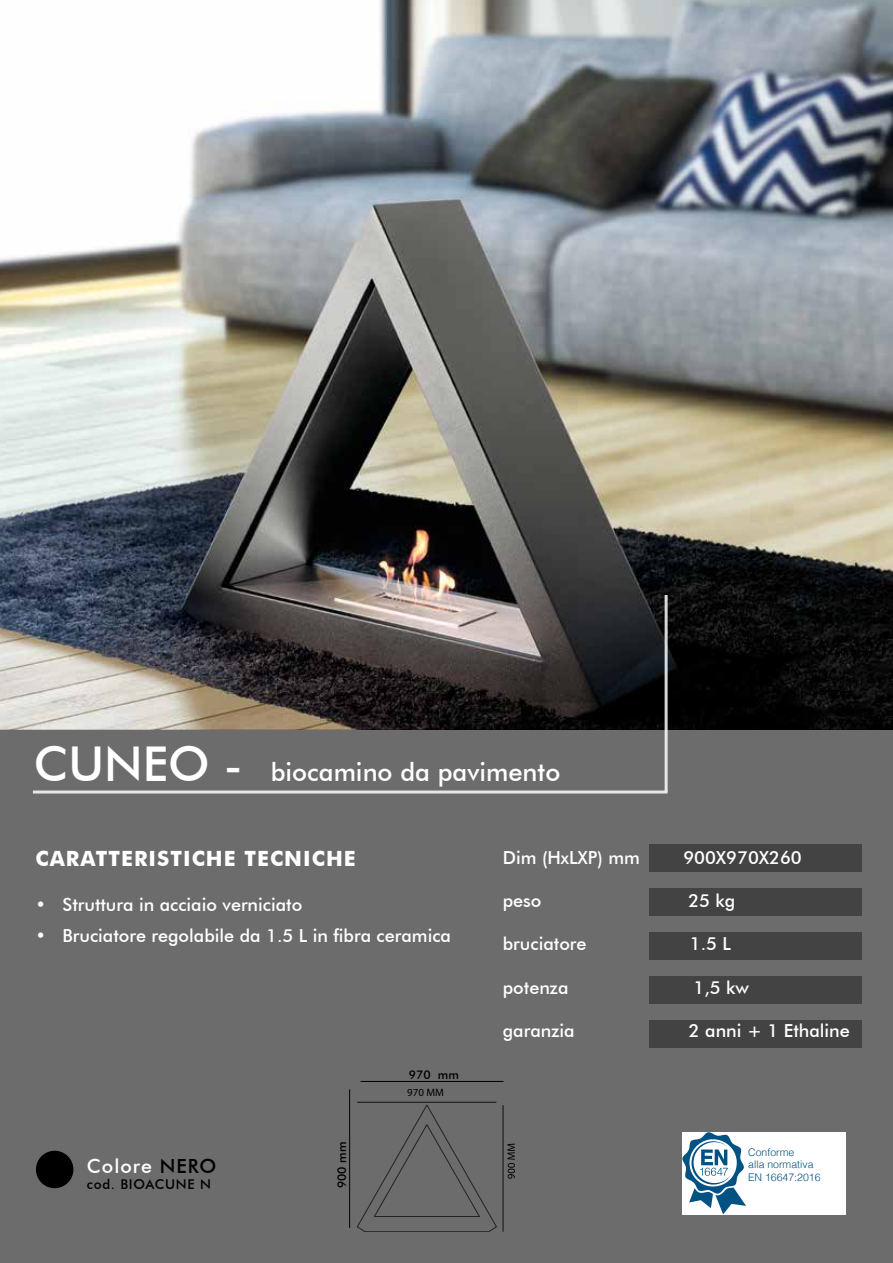
<style>
.page{position:relative;width:893px;height:1263px;background:#fff}
.page>*{position:absolute;margin:0;border:0;box-sizing:border-box;transform-origin:0 0}
.t1{font:500 25.5px "Futura BT";color:#fff}
.t2{font:700 21px "Futura BT";letter-spacing:.05em;color:#fff}
.t3{font:500 19.5px "Futura BT";letter-spacing:.05em;color:#fff}
.t4{font:500 18px "Futura BT";color:#fff}
.t5{font:500 13.5px "Futura BT";letter-spacing:.05em;color:#000}
.t6{font:500 12px "Futura BT";color:#000}
.t7{font:10.8px "Myriad Pro";color:#000}
.t8{font:300 10.5px/12.6px "Helvetica";color:#005283}
.s1{font-size:48px}
.s2{font-size:46.5px}
.s3{color:#000}
</style>
<div class="page">
<img style="left:0;top:0;width:893px;height:730px">
<div style="left:0;top:730px;width:893px;height:533px;background:#6c6c6c"></div>
<hr style="left:33px;top:790px;width:635px;height:3px;background:#fff">
<hr style="left:665px;top:595px;width:3px;height:196px;background:#fff">
<div style="left:649px;top:844px;width:212px;height:28px;background:#434343"></div>
<div style="left:649px;top:888px;width:212px;height:28px;background:#434343"></div>
<div style="left:649px;top:932px;width:212px;height:28px;background:#434343"></div>
<div style="left:649px;top:976px;width:212px;height:28px;background:#434343"></div>
<div style="left:649px;top:1020px;width:212px;height:27px;background:#434343"></div>
<div style="left:357px;top:1105px;width:140px;height:126px;background:#6c6c6c"></div>
<svg style="left:507px;top:1144px;width:8px;height:35px"></svg>
<hr style="left:503px;top:1105px;width:1px;height:126px;background:#13110c">
<hr style="left:357px;top:1102px;width:139px;height:1px;background:#13110c">
<hr style="left:361px;top:1081px;width:142px;height:1px;background:#000">
<hr style="left:349px;top:1089px;width:1px;height:139px;background:#000">
<div style="left:36px;top:1151px;width:37px;height:37px;background:#000;border-radius:50%"></div>
<div style="left:682px;top:1132px;width:164px;height:82px;background:#fff"></div>
<svg style="left:682px;top:1132px;width:64px;height:82px"></svg>
<h1 class="t1" style="left:34px;top:756px;width:528px"><span class="s1">CUNEO</span> <span class="s2">-</span> biocamino da pavimento</h1>
<p class="t2" style="left:35px;top:846px;width:322px">CARATTERISTICHE TECNICHE</p>
<p class="t4" style="left:35px;top:893px;width:268px">• Struttura in acciaio verniciato</p>
<p class="t4" style="left:35px;top:925px;width:417px">• Bruciatore regolabile da 1.5 L in fibra ceramica</p>
<p class="t6" style="left:409px;top:1067px;width:52px">970 mm</p>
<p class="t3" style="left:87px;top:1154px;width:131px">Colore <span class="s3">NERO</span></p>
<p class="t5" style="left:87px;top:1176px;width:125px">cod. BIOACUNE N</p>
<p class="t6" style="left:335px;top:1188px;width:48px;rotate:-90deg">900 mm</p>
<p class="t7" style="left:407px;top:1086px;width:38px">970 MM</p>
<p class="t4" style="left:503px;top:846px;width:139px">Dim (HxLXP) mm</p>
<p class="t4" style="left:683px;top:846px;width:120px">900X970X260</p>
<p class="t4" style="left:503px;top:890px;width:40px">peso</p>
<p class="t4" style="left:688px;top:890px;width:48px">25 kg</p>
<p class="t4" style="left:503px;top:933px;width:85px">bruciatore</p>
<p class="t4" style="left:690px;top:933px;width:43px">1.5 L</p>
<p class="t4" style="left:503px;top:976px;width:67px">potenza</p>
<p class="t4" style="left:693px;top:976px;width:57px">1,5 kw</p>
<p class="t4" style="left:503px;top:1019px;width:73px">garanzia</p>
<p class="t4" style="left:689px;top:1019px;width:162px">2 anni + 1 Ethaline</p>
<p class="t8" style="left:748px;top:1145px;width:74px">Conforme<br>alla normativa<br>EN 16647:2016</p>
</div>
